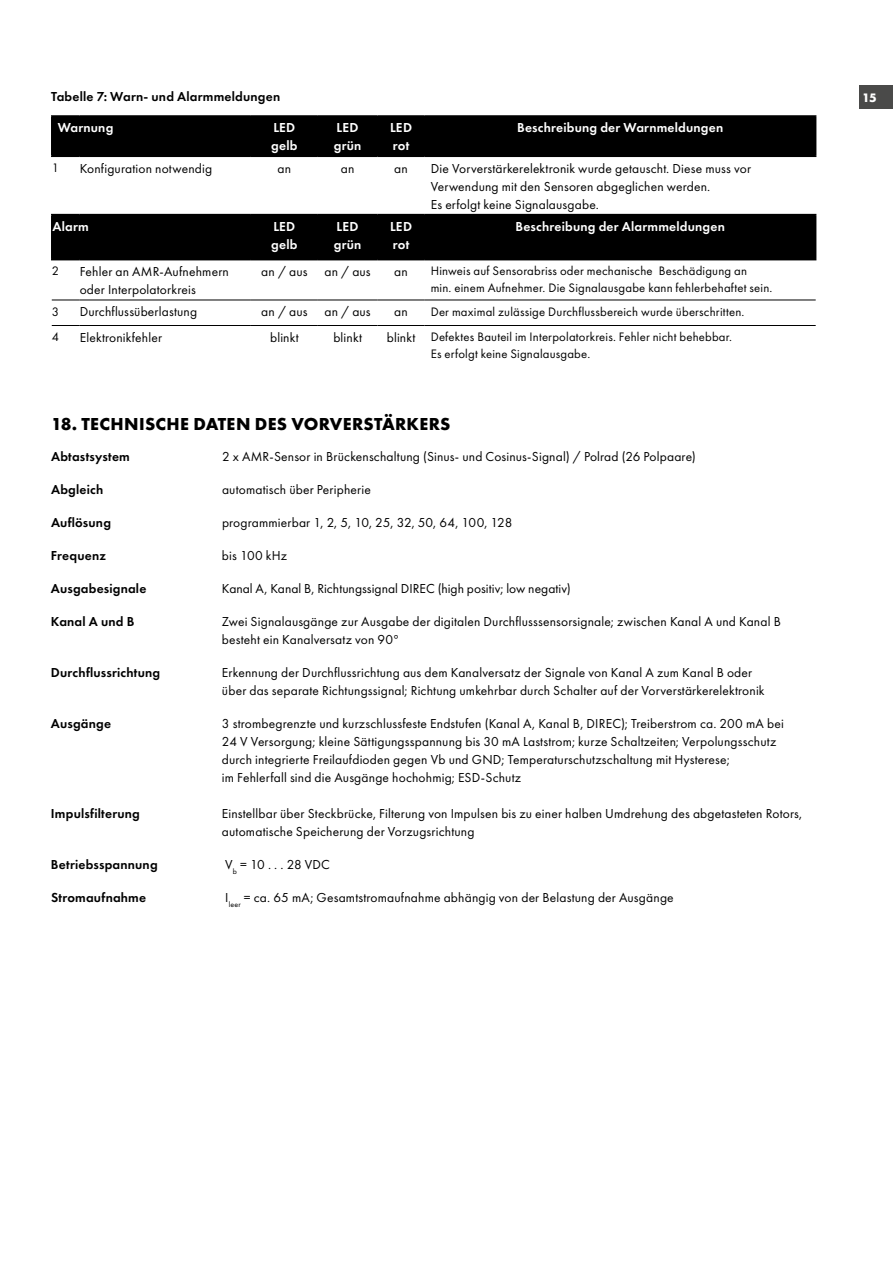
<style>
.page{position:relative;width:893px;height:1263px;background:#fff}
.page>*{position:absolute;margin:0;border:0;box-sizing:border-box;transform-origin:0 0}
.t1{font:700 18px "Futura PT";letter-spacing:.015em;color:#000}
.t2{font:13.5px/18px "Futura PT";letter-spacing:.01em;color:#000}
.t3{font:600 13.5px "Futura PT";letter-spacing:.015em;color:#000}
.t4{font:600 13.5px/18px "Futura PT";letter-spacing:.015em;color:#fff}
.t5{font:12.75px/16.5px "Futura PT";letter-spacing:.015em;color:#000}
.t6{font:700 12.75px "Futura PT";color:#fff}
.s1{font-size:13.5px}
</style>
<div class="page">
<div style="left:859px;top:85px;width:34px;height:24px;background:#4a4a49"></div>
<hr style="left:51px;top:115px;width:29px;height:2px;background:#000">
<hr style="left:80px;top:115px;width:171px;height:2px;background:#000">
<hr style="left:251px;top:115px;width:67px;height:2px;background:#000">
<hr style="left:318px;top:115px;width:59px;height:2px;background:#000">
<hr style="left:377px;top:115px;width:48px;height:2px;background:#000">
<hr style="left:425px;top:115px;width:391px;height:2px;background:#000">
<div style="left:51px;top:116px;width:765px;height:41px;background:#000"></div>
<hr style="left:80px;top:156px;width:171px;height:1px;background:#000">
<hr style="left:251px;top:156px;width:67px;height:1px;background:#000">
<hr style="left:318px;top:156px;width:59px;height:1px;background:#000">
<hr style="left:377px;top:156px;width:48px;height:1px;background:#000">
<hr style="left:425px;top:156px;width:391px;height:1px;background:#000">
<div style="left:51px;top:214px;width:764px;height:46px;background:#000"></div>
<hr style="left:80px;top:259px;width:171px;height:1px;background:#000">
<hr style="left:251px;top:214px;width:67px;height:1px;background:#000">
<hr style="left:250px;top:215px;width:2px;height:44px;background:#000">
<hr style="left:251px;top:259px;width:67px;height:1px;background:#000">
<hr style="left:318px;top:214px;width:59px;height:1px;background:#000">
<hr style="left:317px;top:215px;width:2px;height:44px;background:#000">
<hr style="left:318px;top:259px;width:59px;height:1px;background:#000">
<hr style="left:377px;top:214px;width:48px;height:1px;background:#000">
<hr style="left:377px;top:215px;width:1px;height:44px;background:#000">
<hr style="left:377px;top:259px;width:48px;height:1px;background:#000">
<hr style="left:425px;top:214px;width:391px;height:1px;background:#000">
<hr style="left:424px;top:215px;width:1px;height:44px;background:#000">
<hr style="left:815px;top:215px;width:1px;height:44px;background:#000">
<hr style="left:425px;top:259px;width:391px;height:1px;background:#000">
<svg style="left:52px;top:300px;width:28px;height:1px"></svg>
<hr style="left:80px;top:300px;width:171px;height:1px;background:#000">
<hr style="left:251px;top:300px;width:67px;height:1px;background:#000">
<hr style="left:318px;top:300px;width:59px;height:1px;background:#000">
<hr style="left:377px;top:300px;width:48px;height:1px;background:#000">
<hr style="left:425px;top:300px;width:391px;height:1px;background:#000">
<svg style="left:52px;top:325px;width:28px;height:1px"></svg>
<hr style="left:80px;top:325px;width:171px;height:1px;background:#000">
<hr style="left:251px;top:325px;width:67px;height:1px;background:#000">
<hr style="left:318px;top:325px;width:59px;height:1px;background:#000">
<hr style="left:377px;top:325px;width:48px;height:1px;background:#000">
<hr style="left:425px;top:325px;width:391px;height:1px;background:#000">
<p class="t3" style="left:51px;top:88px;width:231px">Tabelle 7: Warn- und Alarmmeldungen</p>
<p class="t4" style="left:58px;top:119px;width:57px">Warnung</p>
<p class="t4" style="left:271px;top:119px;width:28px">LED gelb</p>
<p class="t4" style="left:334px;top:119px;width:29px">LED grün</p>
<p class="t4" style="left:390px;top:119px;width:23px">LED rot</p>
<p class="t4" style="left:517px;top:119px;width:207px">Beschreibung der Warnmeldungen</p>
<p class="t5" style="left:52px;top:159px;width:9px">1</p>
<p class="t2" style="left:80px;top:159px;width:134px">Konfiguration notwendig</p>
<p class="t2" style="left:278px;top:159px;width:15px">an</p>
<p class="t2" style="left:341px;top:159px;width:15px">an</p>
<p class="t2" style="left:394px;top:159px;width:15px">an</p>
<p class="t2" style="left:431px;top:159px;width:322px">Die Vorverstärkerelektronik wurde getauscht. Diese muss vor<br>Verwendung mit den Sensoren abgeglichen werden.<br>Es erfolgt keine Signalausgabe.</p>
<p class="t4" style="left:53px;top:217px;width:38px">Alarm</p>
<p class="t4" style="left:271px;top:217px;width:28px">LED gelb</p>
<p class="t4" style="left:334px;top:217px;width:29px">LED grün</p>
<p class="t4" style="left:390px;top:217px;width:23px">LED rot</p>
<p class="t4" style="left:515px;top:217px;width:211px">Beschreibung der Alarmmeldungen</p>
<p class="t5" style="left:52px;top:263px;width:9px">2</p>
<p class="t2" style="left:80px;top:262px;width:151px">Fehler an AMR-Aufnehmern oder Interpolatorkreis</p>
<p class="t2" style="left:261px;top:262px;width:48px">an / aus</p>
<p class="t2" style="left:324px;top:262px;width:48px">an / aus</p>
<p class="t2" style="left:394px;top:262px;width:15px">an</p>
<p class="t5" style="left:431px;top:263px;width:343px">Hinweis auf Sensorabriss oder mechanische Beschädigung an<br>min. einem Aufnehmer. Die Signalausgabe kann fehlerbehaftet sein.</p>
<p class="t5" style="left:52px;top:303px;width:9px">3</p>
<p class="t2" style="left:80px;top:303px;width:119px">Durchflussüberlastung</p>
<p class="t2" style="left:261px;top:303px;width:48px">an / aus</p>
<p class="t2" style="left:324px;top:303px;width:48px">an / aus</p>
<p class="t2" style="left:394px;top:303px;width:15px">an</p>
<p class="t5" style="left:431px;top:303px;width:315px">Der maximal zulässige Durchflussbereich wurde überschritten.</p>
<p class="t5" style="left:52px;top:329px;width:9px">4</p>
<p class="t2" style="left:80px;top:328px;width:84px">Elektronikfehler</p>
<p class="t2" style="left:270px;top:328px;width:30px">blinkt</p>
<p class="t2" style="left:333px;top:328px;width:30px">blinkt</p>
<p class="t5" style="left:431px;top:329px;width:303px;text-indent:-44px"><span class="s1">blinkt</span> Defektes Bauteil im Interpolatorkreis. Fehler nicht behebbar.<br>Es erfolgt keine Signalausgabe.</p>
<h1 class="t1" style="left:51px;top:413px;width:401px">18. TECHNISCHE DATEN DES VORVERSTÄRKERS</h1>
<p class="t3" style="left:51px;top:448px;width:80px">Abtastsystem</p>
<p class="t2" style="left:222px;top:447px;width:475px">2 x AMR-Sensor in Brückenschaltung (Sinus- und Cosinus-Signal) / Polrad (26 Polpaare)</p>
<p class="t3" style="left:51px;top:481px;width:54px">Abgleich</p>
<p class="t2" style="left:222px;top:480px;width:150px">automatisch über Peripherie</p>
<p class="t3" style="left:51px;top:514px;width:62px">Auflösung</p>
<p class="t2" style="left:222px;top:513px;width:292px">programmierbar 1, 2, 5, 10, 25, 32, 50, 64, 100, 128</p>
<p class="t3" style="left:51px;top:547px;width:57px">Frequenz</p>
<p class="t2" style="left:222px;top:546px;width:67px">bis 100 kHz</p>
<p class="t3" style="left:51px;top:580px;width:97px">Ausgabesignale</p>
<p class="t2" style="left:222px;top:579px;width:350px">Kanal A, Kanal B, Richtungssignal DIREC (high positiv; low negativ)</p>
<p class="t3" style="left:51px;top:613px;width:85px">Kanal A und B</p>
<p class="t2" style="left:222px;top:612px;width:560px">Zwei Signalausgänge zur Ausgabe der digitalen Durchflusssensorsignale; zwischen Kanal A und Kanal B besteht ein Kanalversatz von 90°</p>
<p class="t3" style="left:51px;top:664px;width:111px">Durchflussrichtung</p>
<p class="t2" style="left:222px;top:663px;width:544px">Erkennung der Durchflussrichtung aus dem Kanalversatz der Signale von Kanal A zum Kanal B oder über das separate Richtungssignal; Richtung umkehrbar durch Schalter auf der Vorverstärkerelektronik</p>
<p class="t3" style="left:51px;top:715px;width:62px">Ausgänge</p>
<p class="t2" style="left:222px;top:714px;width:563px">3 strombegrenzte und kurzschlussfeste Endstufen (Kanal A, Kanal B, DIREC); Treiberstrom ca. 200 mA bei 24 V Versorgung; kleine Sättigungsspannung bis 30 mA Laststrom; kurze Schaltzeiten; Verpolungsschutz durch integrierte Freilaufdioden gegen Vb und GND; Temperaturschutzschaltung mit Hysterese;<br>im Fehlerfall sind die Ausgänge hochohmig; ESD-Schutz</p>
<p class="t3" style="left:51px;top:805px;width:90px">Impulsfilterung</p>
<p class="t2" style="left:222px;top:804px;width:582px">Einstellbar über Steckbrücke, Filterung von Impulsen bis zu einer halben Umdrehung des abgetasteten Rotors, automatische Speicherung der Vorzugsrichtung</p>
<p class="t3" style="left:51px;top:856px;width:108px">Betriebsspannung</p>
<p class="t2" style="left:225px;top:855px;width:106px">V<sub>b</sub> = 10 . . . 28 VDC</p>
<p class="t3" style="left:51px;top:889px;width:97px">Stromaufnahme</p>
<p class="t2" style="left:225px;top:888px;width:450px">I<sub>leer</sub> = ca. 65 mA; Gesamtstromaufnahme abhängig von der Belastung der Ausgänge</p>
<p class="t6" style="left:862px;top:89px;width:16px">15</p>
</div>
